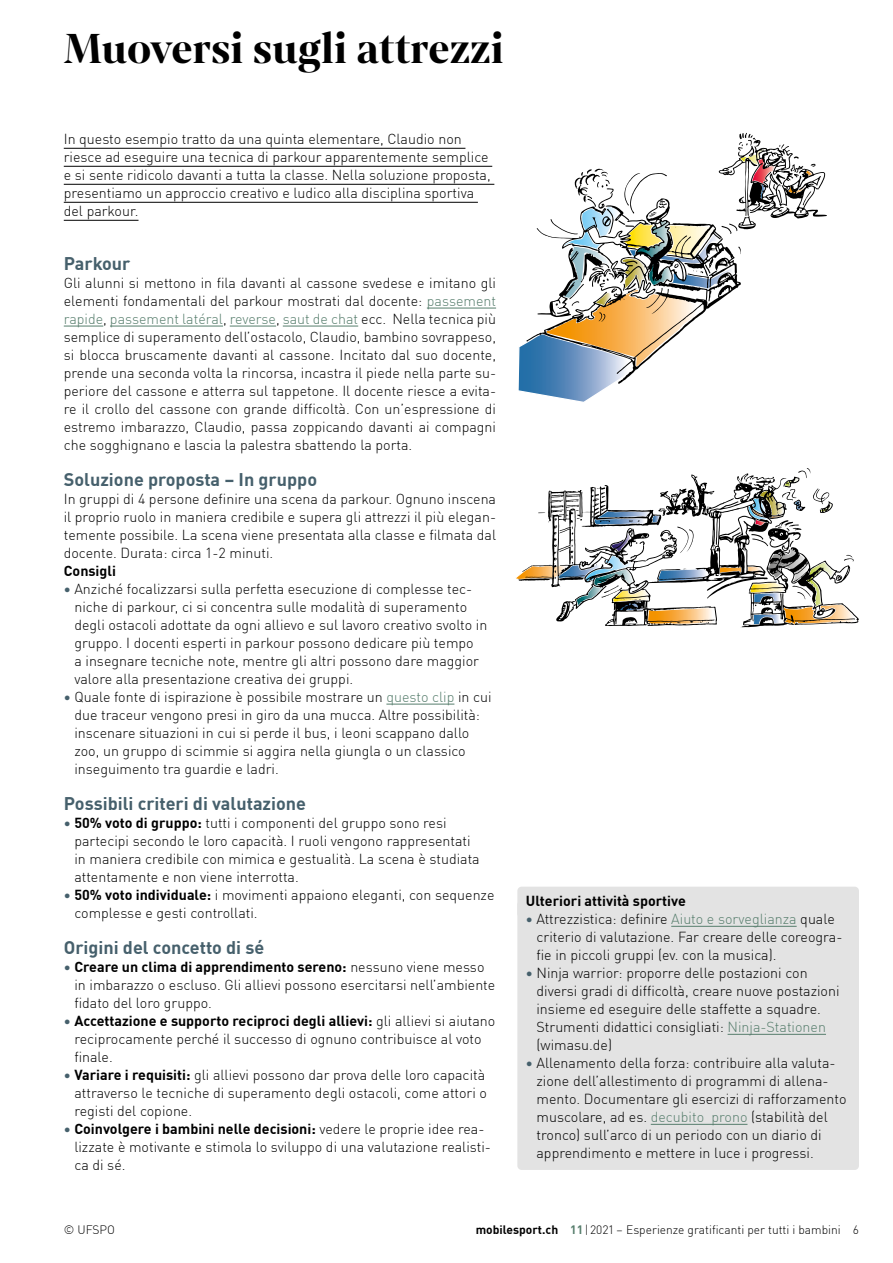
<style>
.page{position:relative;width:893px;height:1263px;background:#fff}
.page>*{position:absolute;margin:0;border:0;box-sizing:border-box;transform-origin:0 0}
.h_Titel{font:700 45px "Mixta Pro";color:#000}
.h_Untertitel{font:700 18px "DINOT";color:#46606c}
.p_Fliesstext{font:300 14.25px/18px "DINOT";color:#000}
.li_Tipp{font:300 14.25px/18px "DINOT";color:#000}
.h_h5{font:300 14.25px/18px "DINOT";color:#000}
.h_Untertitel_Tipp{font:700 14.25px "DINOT";color:#000}
.h_Rubrik{font:700 14.25px "DINOT";color:#000}
.t1{font:300 12px "DINOT";color:#000}
.s1{color:#567d6c}
.s2{font-weight:700;color:#46606c}
.s3{font-weight:700}
.s4{font-weight:700;color:#567d6c}
</style>
<div class="page">
<hr style="left:64px;top:148px;width:401px;height:1px;background:#000">
<hr style="left:64px;top:166px;width:428px;height:1px;background:#000">
<hr style="left:64px;top:184px;width:430px;height:1px;background:#000">
<hr style="left:64px;top:202px;width:414px;height:1px;background:#000">
<hr style="left:64px;top:220px;width:75px;height:1px;background:#000">
<hr style="left:427px;top:308px;width:69px;height:1px;background:#567d6c">
<hr style="left:64px;top:326px;width:39px;height:1px;background:#567d6c">
<hr style="left:110px;top:326px;width:113px;height:1px;background:#567d6c">
<hr style="left:230px;top:326px;width:46px;height:1px;background:#567d6c">
<hr style="left:283px;top:326px;width:75px;height:1px;background:#567d6c">
<hr style="left:386px;top:704px;width:68px;height:1px;background:#567d6c">
<div style="left:517px;top:887px;width:342px;height:31px;background:#e3e3e3;border-radius:4px"></div>
<div style="left:517px;top:900px;width:342px;height:270px;background:#e3e3e3;border-radius:4px"></div>
<hr style="left:671px;top:926px;width:126px;height:1px;background:#567d6c">
<hr style="left:728px;top:1034px;width:98px;height:1px;background:#567d6c">
<hr style="left:651px;top:1124px;width:96px;height:1px;background:#567d6c">
<svg style="left:518px;top:133px;width:309px;height:269px"></svg>
<svg style="left:516px;top:468px;width:343px;height:160px"></svg>
<p class="h_Titel" style="left:64px;top:22px;width:441px">Muoversi sugli attrezzi</p>
<p class="h_h5" style="left:64px;top:128px;width:428px">In questo esempio tratto da una quinta elementare, Claudio non riesce ad eseguire una tecnica di parkour apparentemente semplice e si sente ridicolo davanti a tutta la classe. Nella soluzione proposta, presentiamo un approccio creativo e ludico alla disciplina sportiva del parkour.</p>
<h2 class="h_Untertitel" style="left:64px;top:249px;width:68px">Parkour</h2>
<p class="p_Fliesstext" style="left:64px;top:272px;width:434px;text-align:justify">Gli alunni si mettono in fila davanti al cassone svedese e imitano gli elementi fondamentali del parkour mostrati dal docente: <span class="s1">passement rapide</span>, <span class="s1">passement latéral</span>, <span class="s1">reverse</span>, <span class="s1">saut de chat</span> ecc. Nella tecnica più semplice di superamento dell’ostacolo, Claudio, bambino sovrappeso, si blocca bruscamente davanti al cassone. Incitato dal suo docente, prende una seconda volta la rincorsa, incastra il piede nella parte su&shy;periore del cassone e atterra sul tappetone. Il docente riesce a evita&shy;re il crollo del cassone con grande difficoltà. Con un’espressione di estremo imbarazzo, Claudio, passa zoppicando davanti ai compagni che sogghignano e lascia la palestra sbattendo la porta.</p>
<h2 class="h_Untertitel" style="left:64px;top:465px;width:255px">Soluzione proposta – In gruppo</h2>
<p class="p_Fliesstext" style="left:64px;top:488px;width:434px;text-align:justify">In gruppi di 4 persone definire una scena da parkour. Ognuno inscena il proprio ruolo in maniera credibile e supera gli attrezzi il più elegan&shy;temente possibile. La scena viene presentata alla classe e filmata dal docente. Durata: circa 1-2 minuti.</p>
<p class="h_Rubrik" style="left:64px;top:559px;width:54px">Consigli</p>
<p class="p_Fliesstext" style="left:74px;top:578px;width:414px;text-indent:-11px"><span class="s2">•</span> Anziché focalizzarsi sulla perfetta esecuzione di complesse tec&shy;niche di parkour, ci si concentra sulle modalità di superamento degli ostacoli adottate da ogni allievo e sul lavoro creativo svolto in gruppo. I docenti esperti in parkour possono dedicare più tempo<br>a insegnare tecniche note, mentre gli altri possono dare maggior valore alla presentazione creativa dei gruppi.</p>
<p class="p_Fliesstext" style="left:74px;top:686px;width:419px;text-indent:-11px"><span class="s2">•</span> Quale fonte di ispirazione è possibile mostrare un <span class="s1">questo clip</span> in cui due traceur vengono presi in giro da una mucca. Altre possibilità: inscenare situazioni in cui si perde il bus, i leoni scappano dallo zoo, un gruppo di scimmie si aggira nella giungla o un classico inseguimento tra guardie e ladri.</p>
<h2 class="h_Untertitel" style="left:64px;top:789px;width:244px">Possibili criteri di valutazione</h2>
<p class="p_Fliesstext" style="left:74px;top:812px;width:407px;text-indent:-11px"><span class="s2">•</span> <span class="s3">50% voto di gruppo:</span> tutti i componenti del gruppo sono resi partecipi secondo le loro capacità. I ruoli vengono rappresentati in maniera credibile con mimica e gestualità. La scena è studiata attentamente e non viene interrotta.</p>
<p class="p_Fliesstext" style="left:74px;top:884px;width:422px;text-indent:-11px"><span class="s2">•</span> <span class="s3">50% voto individuale:</span> i movimenti appaiono eleganti, con sequenze complesse e gesti controllati.</p>
<h2 class="h_Untertitel" style="left:64px;top:933px;width:202px">Origini del concetto di sé</h2>
<p class="p_Fliesstext" style="left:74px;top:956px;width:422px;text-indent:-11px"><span class="s2">•</span> <span class="s3">Creare un clima di apprendimento sereno:</span> nessuno viene messo in imbarazzo o escluso. Gli allievi possono esercitarsi nell’ambiente fidato del loro gruppo.</p>
<p class="p_Fliesstext" style="left:74px;top:1010px;width:422px;text-indent:-11px"><span class="s2">•</span> <span class="s3">Accettazione e supporto reciproci degli allievi:</span> gli allievi si aiutano reciprocamente perché il successo di ognuno contribuisce al voto finale.</p>
<p class="p_Fliesstext" style="left:74px;top:1064px;width:414px;text-indent:-11px"><span class="s2">•</span> <span class="s3">Variare i requisiti:</span> gli allievi possono dar prova delle loro capacità attraverso le tecniche di superamento degli ostacoli, come attori o registi del copione.</p>
<p class="p_Fliesstext" style="left:74px;top:1118px;width:418px;text-indent:-11px"><span class="s2">•</span> <span class="s3">Coinvolgere i bambini nelle decisioni:</span> vedere le proprie idee rea&shy;lizzate è motivante e stimola lo sviluppo di una valutazione realisti&shy;ca di sé.</p>
<h2 class="h_Untertitel_Tipp" style="left:526px;top:890px;width:162px">Ulteriori attività sportive</h2>
<p class="li_Tipp" style="left:536px;top:909px;width:307px;text-indent:-11px"><span class="s2">•</span> Attrezzistica: definire <span class="s1">Aiuto e sorveglianza</span> quale criterio di valutazione. Far creare delle coreogra&shy;fie in piccoli gruppi (ev. con la musica).</p>
<p class="li_Tipp" style="left:536px;top:963px;width:305px;text-indent:-11px"><span class="s2">•</span> Ninja warrior: proporre delle postazioni con diversi gradi di difficoltà, creare nuove postazioni insieme ed eseguire delle staffette a squadre.<br>Strumenti didattici consigliati: <span class="s1">Ninja-Stationen </span>(wimasu.de)</p>
<p class="li_Tipp" style="left:536px;top:1053px;width:312px;text-indent:-11px"><span class="s2">•</span> Allenamento della forza: contribuire alla valuta&shy;zione dell’allestimento di programmi di allena&shy;mento. Documentare gli esercizi di rafforzamento muscolare, ad es. <span class="s1">decubito prono</span> (stabilità del tronco) sull’arco di un periodo con un diario di apprendimento e mettere in luce i progressi.</p>
<p class="t1" style="left:64px;top:1220px;width:53px">© UFSPO</p>
<p class="t1" style="left:476px;top:1220px;width:385px"><span class="s3">mobilesport.ch</span> <span class="s4">11</span>|2021 – Esperienze gratificanti per tutti i bambini 6</p>
</div>
